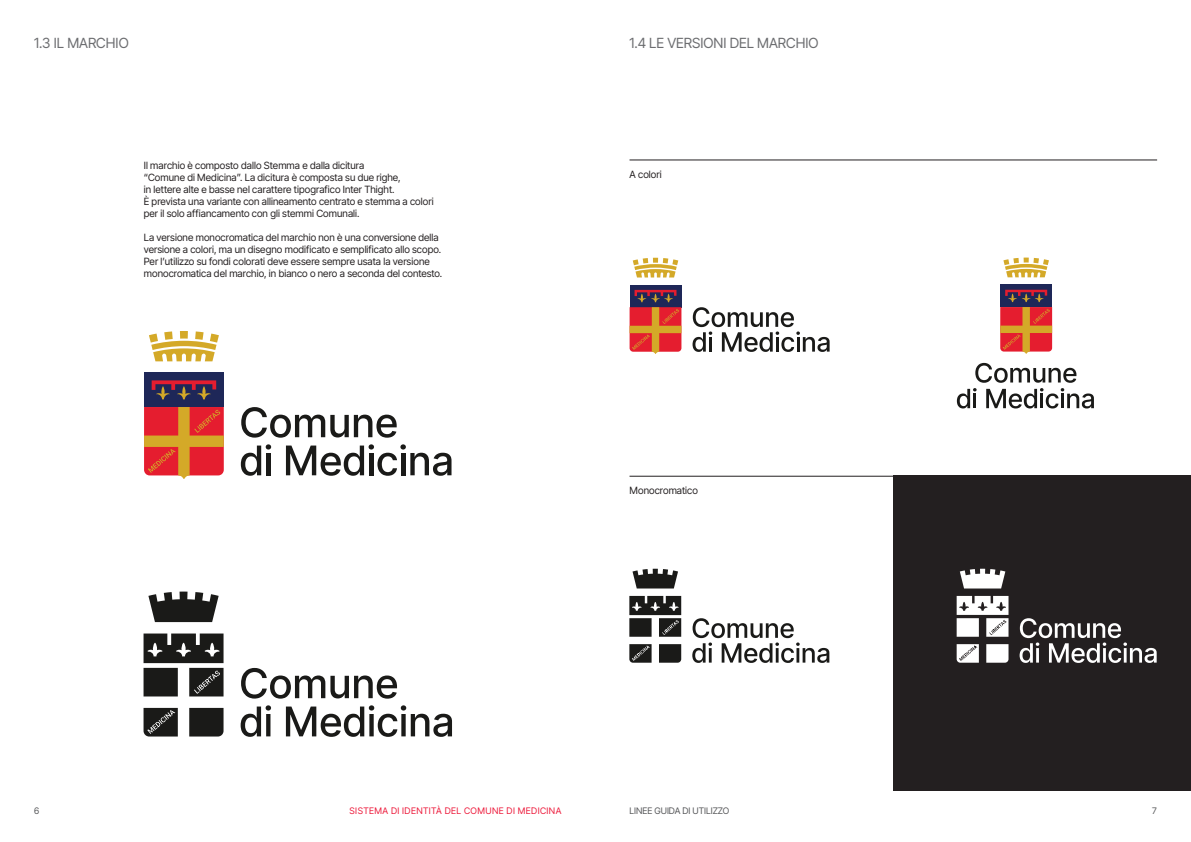
<style>
.page{position:relative;width:1191px;height:842px;background:#fff}
.page>*{position:absolute;margin:0;border:0;box-sizing:border-box;transform-origin:0 0}
.t1{font:14px "Inter Tight";letter-spacing:.005em;color:#6c6d70}
.t2{font:10px/12px "Inter Tight";letter-spacing:.005em;color:#231f20}
.t3{font:9px "Inter Tight";letter-spacing:.045em;color:#ed1a3b}
.t4{font:9px "Inter Tight";color:#57585a}
</style>
<div class="page">
<div style="left:893px;top:476px;width:298px;height:315px;background:#231f20"></div>
<hr style="left:629px;top:160px;width:528px;height:1px;background:#231f20">
<hr style="left:629px;top:476px;width:264px;height:1px;background:#231f20">
<svg style="left:956px;top:569px;width:200px;height:94px"></svg>
<svg style="left:629px;top:569px;width:200px;height:94px"></svg>
<svg style="left:143px;top:592px;width:309px;height:145px"></svg>
<svg style="left:957px;top:363px;width:137px;height:45px"></svg>
<svg style="left:1000px;top:258px;width:52px;height:96px"></svg>
<div style="left:629px;top:285px;width:52px;height:22px;background:linear-gradient(to right,#272656,#272656)"></div>
<svg style="left:629px;top:290px;width:52px;height:64px;background:#b94a3f"></svg>
<svg style="left:692px;top:307px;width:137px;height:45px"></svg>
<svg style="left:633px;top:258px;width:45px;height:19px"></svg>
<div style="left:144px;top:373px;width:80px;height:34px;background:#1e2758"></div>
<svg style="left:144px;top:380px;width:80px;height:99px"></svg>
<svg style="left:241px;top:407px;width:156px;height:31px"></svg>
<svg style="left:241px;top:444px;width:30px;height:32px"></svg>
<hr style="left:266px;top:453px;width:4px;height:22px;background:#1a1a18">
<svg style="left:286px;top:444px;width:165px;height:32px"></svg>
<svg style="left:149px;top:331px;width:70px;height:30px"></svg>
<h1 class="t1" style="left:34px;top:33px;width:96px">1.3 IL MARCHIO</h1>
<h1 class="t1" style="left:629px;top:33px;width:191px">1.4 LE VERSIONI DEL MARCHIO</h1>
<p class="t2" style="left:144px;top:159px;width:291px">Il marchio è composto dallo Stemma e dalla dicitura<br>“Comune di Medicina”. La dicitura è composta su due righe,<br>in lettere alte e basse nel carattere tipografico Inter Thight.<br>È prevista una variante con allineamento centrato e stemma a colori per il solo affiancamento con gli stemmi Comunali.</p>
<p class="t2" style="left:144px;top:231px;width:300px">La versione monocromatica del marchio non è una conversione della versione a colori, ma un disegno modificato e semplificato allo scopo.<br>Per l’utilizzo su fondi colorati deve essere sempre usata la versione monocromatica del marchio, in bianco o nero a seconda del contesto.</p>
<p class="t2" style="left:629px;top:168px;width:34px">A colori</p>
<p class="t2" style="left:629px;top:484px;width:70px">Monocromatico</p>
<p class="t4" style="left:34px;top:804px;width:7px">6</p>
<p class="t3" style="left:349px;top:804px;width:213px">SISTEMA DI IDENTITÀ DEL COMUNE DI MEDICINA</p>
<p class="t4" style="left:629px;top:804px;width:101px">LINEE GUIDA DI UTILIZZO</p>
<p class="t4" style="left:1152px;top:804px;width:6px">7</p>
</div>
